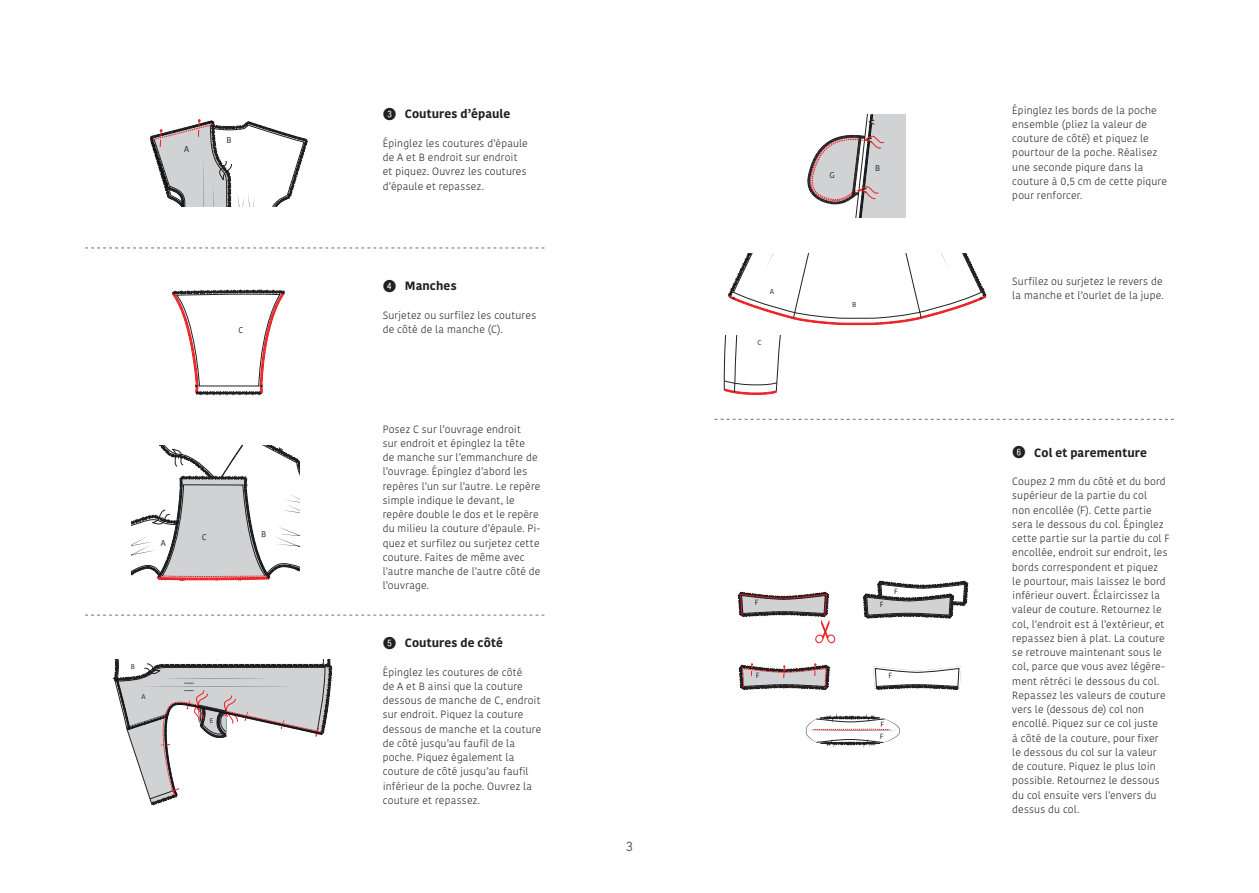
<style>
.page{position:relative;width:1259px;height:893px;background:#fff}
.page>*{position:absolute;margin:0;border:0;box-sizing:border-box;transform-origin:0 0}
.t1{font:13.5px "Kohinoor";color:#57585a}
.t2{font:700 12px "Kohinoor";letter-spacing:.01em;color:#231f20}
.t3{font:300 10.5px/14.2px "Kohinoor";letter-spacing:.02em;color:#231f20}
.t4{font:8.4px "Kohinoor";color:#231f20}
.t5{font:7.5px/11.4px "Kohinoor";color:#231f20}
.t6{font:7.2px "Kohinoor";color:#231f20}
.t7{font:6.9px "Kohinoor";color:#231f20}
.s1{font-family:"Fyra Numeric Circle Closed";font-weight:400;font-size:16.5px}
</style>
<div class="page">
<svg style="left:149px;top:119px;width:158px;height:88px"></svg>
<svg style="left:172px;top:289px;width:113px;height:105px"></svg>
<svg style="left:113px;top:660px;width:219px;height:145px"></svg>
<svg style="left:807px;top:115px;width:99px;height:103px"></svg>
<svg style="left:724px;top:336px;width:57px;height:59px"></svg>
<svg style="left:729px;top:253px;width:257px;height:72px"></svg>
<svg style="left:806px;top:715px;width:93px;height:31px"></svg>
<svg style="left:738px;top:593px;width:97px;height:50px"></svg>
<svg style="left:863px;top:581px;width:105px;height:38px"></svg>
<svg style="left:738px;top:664px;width:91px;height:26px"></svg>
<svg style="left:873px;top:666px;width:88px;height:24px"></svg>
<svg style="left:714px;top:419px;width:460px;height:1px"></svg>
<svg style="left:85px;top:615px;width:459px;height:1px"></svg>
<svg style="left:85px;top:248px;width:459px;height:1px"></svg>
<svg style="left:132px;top:445px;width:168px;height:137px"></svg>
<p class="t4" style="left:184px;top:143px;width:6px">A</p>
<p class="t4" style="left:226px;top:135px;width:7px">B</p>
<p class="t4" style="left:238px;top:325px;width:6px">C</p>
<p class="t4" style="left:161px;top:538px;width:6px">A</p>
<p class="t7" style="left:131px;top:662px;width:6px">B</p>
<p class="t7" style="left:142px;top:692px;width:6px">A</p>
<p class="t7" style="left:210px;top:716px;width:5px">E</p>
<p class="t2" style="left:383px;top:106px;width:129px"><span class="s1">3</span> Coutures d’épaule</p>
<p class="t3" style="left:383px;top:136px;width:147px">Épinglez les coutures d’épaule de A et B endroit sur endroit et piquez. Ouvrez les coutures d’épaule et repassez.</p>
<p class="t2" style="left:383px;top:278px;width:75px"><span class="s1">4</span> Manches</p>
<p class="t3" style="left:383px;top:308px;width:155px">Surjetez ou surfilez les coutures de côté de la manche (C).</p>
<p class="t3" style="left:383px;top:422px;width:159px">Posez C sur l’ouvrage endroit<br>sur endroit et épinglez la tête<br>de manche sur l’emmanchure de l’ouvrage. Épinglez d’abord les repères l’un sur l’autre. Le repère simple indique le devant, le repère double le dos et le repère du milieu la couture d’épaule. Pi‑ quez et surfilez ou surjetez cette couture. Faites de même avec l’autre manche de l’autre côté de l’ouvrage.</p>
<p class="t2" style="left:383px;top:635px;width:122px"><span class="s1">5</span> Coutures de côté</p>
<p class="t3" style="left:383px;top:665px;width:160px">Épinglez les coutures de côté<br>de A et B ainsi que la couture dessous de manche de C, endroit sur endroit. Piquez la couture dessous de manche et la couture de côté jusqu’au faufil de la poche. Piquez également la couture de côté jusqu’au faufil inférieur de la poche. Ouvrez la couture et repassez.</p>
<p class="t1" style="left:626px;top:837px;width:8px">3</p>
<p class="t6" style="left:769px;top:286px;width:6px">A</p>
<p class="t6" style="left:757px;top:338px;width:6px">C</p>
<p class="t4" style="left:829px;top:170px;width:7px">G</p>
<p class="t4" style="left:875px;top:163px;width:7px">B</p>
<p class="t6" style="left:852px;top:300px;width:6px">B</p>
<p class="t5" style="left:755px;top:597px;width:5px">F</p>
<p class="t5" style="left:880px;top:599px;width:5px">F</p>
<p class="t5" style="left:894px;top:586px;width:5px">F</p>
<p class="t5" style="left:756px;top:670px;width:5px">F</p>
<p class="t5" style="left:888px;top:670px;width:5px">F</p>
<p class="t5" style="left:880px;top:719px;width:6px">F<br>F</p>
<p class="t3" style="left:1012px;top:103px;width:156px">Épinglez les bords de la poche ensemble (pliez la valeur de couture de côté) et piquez le pourtour de la poche. Réalisez une seconde piqure dans la couture à 0,5 cm de cette piqure pour renforcer.</p>
<p class="t3" style="left:1012px;top:274px;width:153px">Surfilez ou surjetez le revers de la manche et l’ourlet de la jupe.</p>
<p class="t2" style="left:1012px;top:444px;width:136px"><span class="s1">6</span> Col et parementure</p>
<p class="t3" style="left:1012px;top:474px;width:159px">Coupez 2 mm du côté et du bord supérieur de la partie du col<br>non encollée (F). Cette partie sera le dessous du col. Épinglez cette partie sur la partie du col F encollée, endroit sur endroit, les bords correspondent et piquez le pourtour, mais laissez le bord inférieur ouvert. Éclaircissez la valeur de couture. Retournez le col, l’endroit est à l’extérieur, et repassez bien à plat. La couture se retrouve maintenant sous le col, parce que vous avez légère‑ ment rétréci le dessous du col.<br>Repassez les valeurs de couture vers le (dessous de) col non encollé. Piquez sur ce col juste<br>à côté de la couture, pour fixer le dessous du col sur la valeur de couture. Piquez le plus loin possible. Retournez le dessous du col ensuite vers l’envers du dessus du col.</p>
</div>
